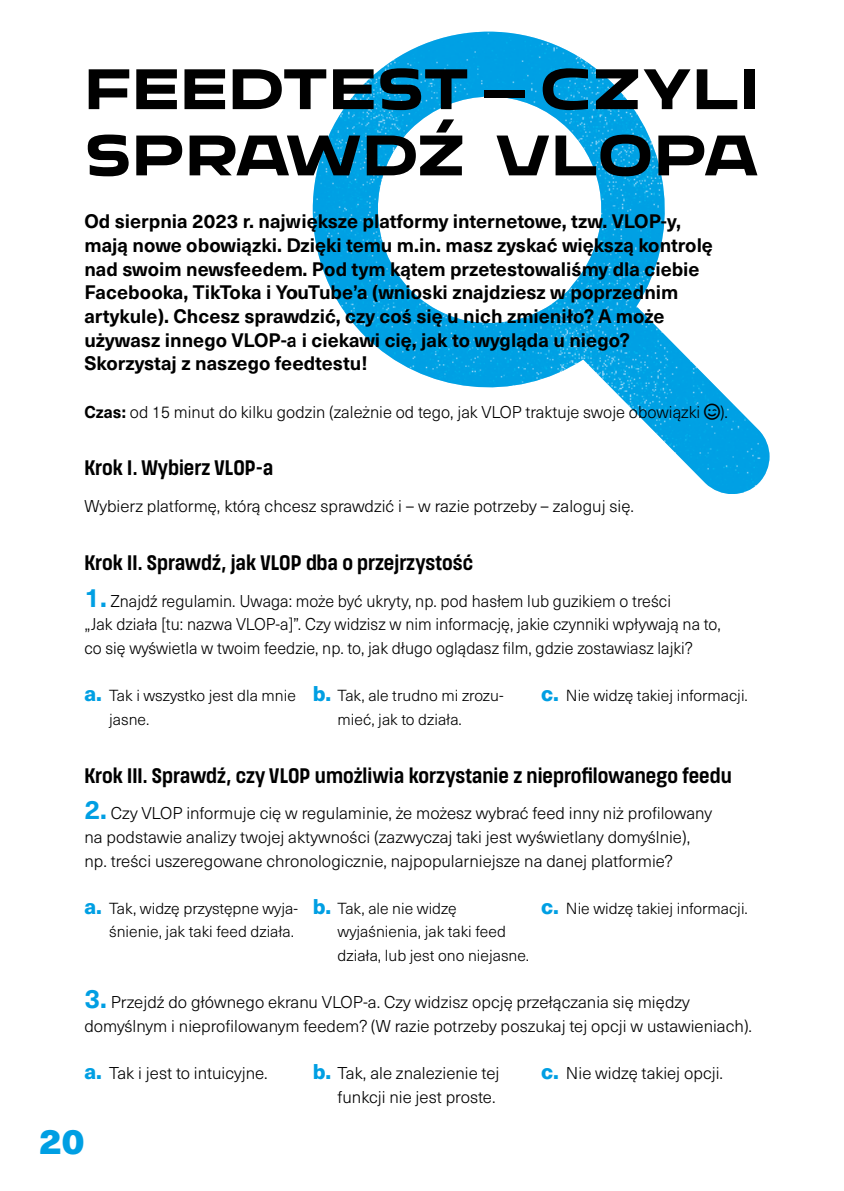
<style>
.page{position:relative;width:844px;height:1191px;background:#fff}
.page>*{position:absolute;margin:0;border:0;box-sizing:border-box;transform-origin:0 0}
.t1{font:61.25px/66.1px "Nordt";color:#000}
.t2{font:900 35px "Neue Haas Unica Pro";color:#009fe3}
.t3{font:700 21px "Masifa Nr";color:#000}
.t4{font:700 19.25px/23.6px "Neue Haas Unica Pro";color:#000}
.t5{font:300 16.8px/23.6px "Neue Haas Unica Pro";color:#000}
.t6{font:300 16.8px/23.6px "Neue Haas Unica Pro";color:#000;scale:.96 1}
.t7{font:300 15.75px/23.6px "Neue Haas Unica Pro";color:#000}
.s1{font-weight:700}
.s2{font-weight:700;font-size:26.25px;color:#009fe3}
.s3{font-weight:800;font-size:21px;color:#009fe3}
</style>
<div class="page">
<img style="left:312px;top:32px;width:457px;height:462px">
<svg style="left:704px;top:403px;width:16px;height:16px"></svg>
<h1 class="t1" style="left:84px;top:56px;width:676px">FEEDTEST – CZYLI<br>SPRAWDŹ VLOP</h1>
<h1 class="t1" style="left:702px;top:122px;width:58px">A</h1>
<p class="t4" style="left:84px;top:210px;width:630px">Od sierpnia 2023 r. największe platformy internetowe, tzw. VLOP-y, mają nowe obowiązki. Dzięki temu m.in. masz zyskać większą kontrolę nad swoim newsfeedem. Pod tym kątem przetestowaliśmy dla ciebie Facebooka, TikToka i YouTube’a (wnioski znajdziesz w poprzednim artykule). Chcesz sprawdzić, czy coś się u nich zmieniło? A może używasz innego VLOP-a i ciekawi cię, jak to wygląda u niego?<br>Skorzystaj z naszego feedtestu!</p>
<p class="t5" style="left:84px;top:400px;width:645px"><span class="s1">Czas:</span> od 15 minut do kilku godzin (zależnie od tego, jak VLOP traktuje swoje obowiązki ●■).</p>
<p class="t3" style="left:84px;top:456px;width:190px">Krok I. Wybierz VLOP-a</p>
<p class="t5" style="left:84px;top:494px;width:551px">Wybierz platformę, którą chcesz sprawdzić i – w razie potrzeby – zaloguj się.</p>
<p class="t3" style="left:84px;top:550px;width:390px">Krok II . Sprawdź, jak VLO P dba o przejrzystość</p>
<p class="t6" style="left:84px;top:589px;width:664px"><span class="s2">1.</span> Znajdź regulamin. Uwaga: może być ukryty, np. pod hasłem lub guzikiem o treści<br>„Jak działa [tu: nazwa VLOP-a]”. Czy widzisz w nim informację, jakie czynniki wpływają na to, co się wyświetla w twoim feedzie, np. to, jak długo oglądasz film, gdzie zostawiasz lajki?</p>
<p class="t7" style="left:109px;top:684px;width:188px;text-indent:-25px"><span class="s3">a.</span> Tak i wszystko jest dla mnie jasne.</p>
<p class="t7" style="left:337px;top:684px;width:167px;text-indent:-25px"><span class="s3">b.</span> Tak, ale trudno mi zrozu&shy;mieć, jak to działa.</p>
<p class="t7" style="left:541px;top:684px;width:208px"><span class="s3">c.</span> Nie widzę takiej informacji.</p>
<p class="t3" style="left:84px;top:763px;width:648px">Krok III . Sprawdź, czy VLOP umożliwia korzystanie z nieprofilowanego feedu</p>
<p class="t5" style="left:84px;top:802px;width:629px"><span class="s2">2.</span> Czy VLOP informuje cię w regulaminie, że możesz wybrać feed inny niż profilowany na podstawie analizy twojej aktywności (zazwyczaj taki jest wyświetlany domyślnie), np. treści uszeregowane chronologicznie, najpopularniejsze na danej platformie?</p>
<p class="t7" style="left:84px;top:896px;width:215px;text-align:right"><span class="s3">a.</span> Tak, widzę przystępne wyja&shy;śnienie, jak taki feed działa.</p>
<p class="t7" style="left:337px;top:896px;width:193px;text-indent:-25px"><span class="s3">b.</span> Tak, ale nie widzę wyjaśnienia, jak taki feed działa, lub jest ono niejasne.</p>
<p class="t7" style="left:541px;top:896px;width:208px"><span class="s3">c.</span> Nie widzę takiej informacji.</p>
<p class="t5" style="left:84px;top:991px;width:669px"><span class="s2">3.</span> Przejdź do głównego ekranu VLOP-a. Czy widzisz opcję przełączania się między domyślnym i nieprofilowanym feedem? (W razie potrzeby poszukaj tej opcji w ustawieniach).</p>
<p class="t5" style="left:84px;top:1061px;width:185px"><span class="s3">a.</span> Tak i jest to intuicyjne.</p>
<p class="t5" style="left:313px;top:1061px;width:188px;text-align:right"><span class="s3">b.</span> Tak, ale znalezienie tej funkcji nie jest proste.</p>
<p class="t5" style="left:541px;top:1061px;width:183px"><span class="s3">c.</span> Nie widzę takiej opcji.</p>
<h2 class="t2" style="left:39px;top:1119px;width:47px">20</h2>
</div>
